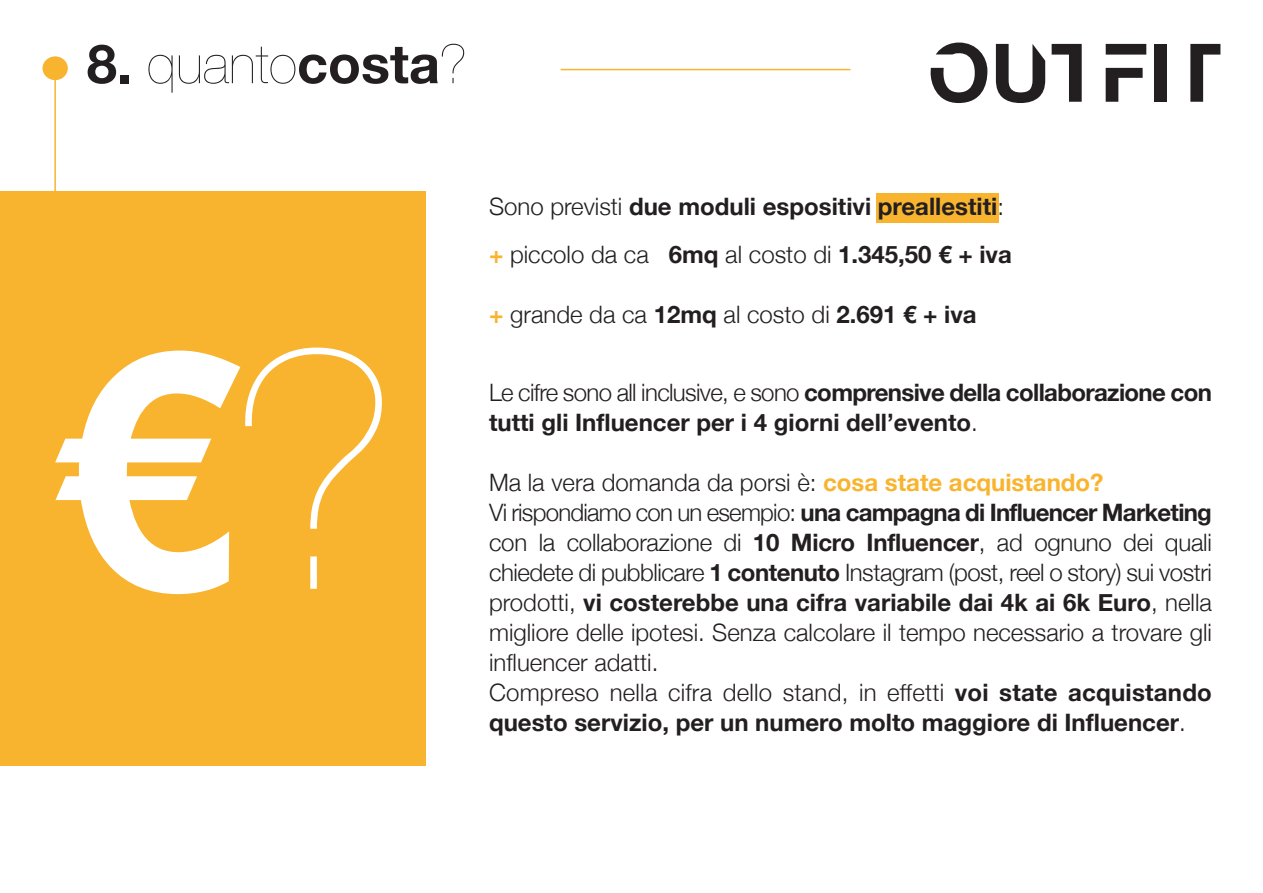
<style>
.page{position:relative;width:1263px;height:893px;background:#fff}
.page>*{position:absolute;margin:0;border:0;box-sizing:border-box;transform-origin:0 0}
.t1{font:700 54px "Helvetica Neue";color:#231f20}
.t2{font:300 24px/30px "Helvetica Neue";color:#231f20}
.t3{font:700 24px/48px "Helvetica Neue";color:#231f20}
.s1{font-weight:200}
.s2{font-weight:300}
.s3{color:#f9b42f}
.s4{font-weight:700;color:#f9b42f}
.s5{font-weight:700}
</style>
<div class="page">
<div style="left:876px;top:193px;width:123px;height:29px;background:#f9b42f"></div>
<hr style="left:54px;top:68px;width:2px;height:244px;background:#f9b42f">
<div style="left:43px;top:56px;width:25px;height:24px;background:#f9b42f;border-radius:50%"></div>
<hr style="left:561px;top:69px;width:289px;height:1px;background:#f9b42f">
<svg style="left:996px;top:44px;width:49px;height:59px"></svg>
<svg style="left:1052px;top:44px;width:30px;height:58px"></svg>
<div style="left:1154px;top:44px;width:12px;height:58px;background:#231f20"></div>
<svg style="left:1190px;top:44px;width:30px;height:58px"></svg>
<div style="left:1106px;top:44px;width:40px;height:11px;background:#231f20"></div>
<svg style="left:1106px;top:68px;width:36px;height:34px"></svg>
<svg style="left:930px;top:43px;width:57px;height:60px"></svg>
<div style="left:0;top:191px;width:425px;height:574px;background:#f9b42f"></div>
<svg style="left:55px;top:348px;width:327px;height:246px"></svg>
<h1 class="t1" style="left:87px;top:41px;width:382px">8. <span class="s1">quanto</span>costa<span class="s1">?</span></h1>
<p class="t3" style="left:489px;top:184px;width:524px"><span class="s2">Sono previsti</span> due moduli espositivi preallestiti<span class="s2">: </span><span class="s3">+</span> <span class="s2">piccolo da ca</span> 6mq <span class="s2">al costo di</span> 1.345,50 € + iva</p>
<p class="t2" style="left:489px;top:301px;width:489px"><span class="s4">+</span> grande da ca <span class="s5">12mq</span> al costo di <span class="s5">2.691 € + iva</span></p>
<p class="t3" style="left:489px;top:379px;width:724px;line-height:30px"><span class="s2">Le cifre sono all inclusive, e sono</span> comprensive della collaborazione con tutti gli Influencer per i 4 giorni dell’evento<span class="s2">.</span></p>
<p class="t2" style="left:489px;top:469px;width:724px">Ma la vera domanda da porsi è: <span class="s4">cosa state acquistando?<br></span>Vi rispondiamo con un esempio: <span class="s5">una campagna di Influencer Marketing </span>con la collaborazione di <span class="s5">10 Micro Influencer</span>, ad ognuno dei quali chiedete di pubblicare <span class="s5">1 contenuto</span> Instagram (post, reel o story) sui vostri prodotti, <span class="s5">vi costerebbe una cifra variabile dai 4k ai 6k Euro</span>, nella migliore delle ipotesi. Senza calcolare il tempo necessario a trovare gli influencer adatti.<br>Compreso nella cifra dello stand, in effetti <span class="s5">voi state acquistando questo servizio, per un numero molto maggiore di Influencer</span>.</p>
</div>
